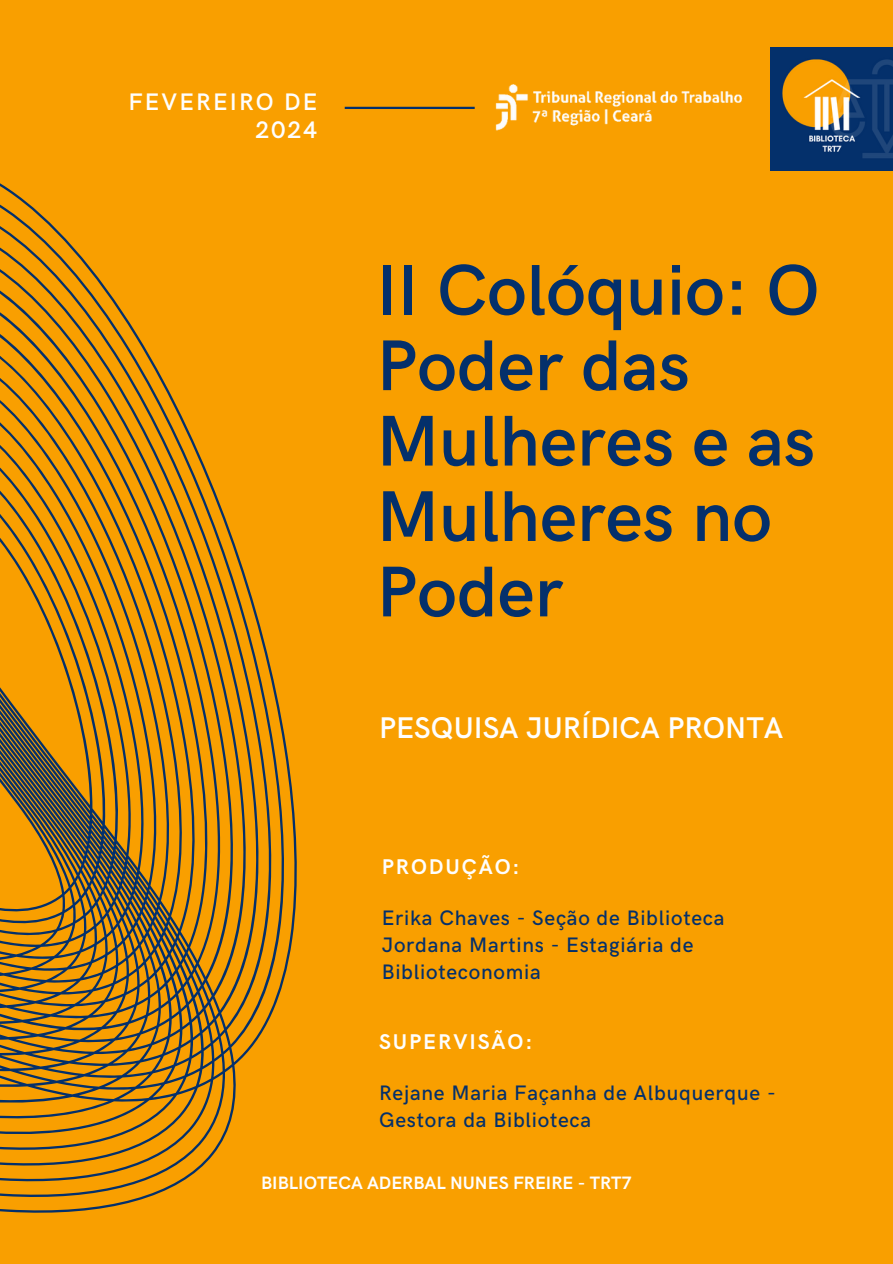
<style>
.page{position:relative;width:893px;height:1264px;background:#fff}
.page>*{position:absolute;margin:0;border:0;box-sizing:border-box;transform-origin:0 0}
.t1{font:600 72px/75.3px "HK Grotesk";color:#04306b}
.t2{font:600 30px "HK Grotesk";color:#fefefe}
.t3{font:600 24px/28.2px "HK Grotesk";letter-spacing:.09em;color:#fefefe;text-align:right}
.t4{font:700 21.3px "HK Grotesk";letter-spacing:.09em;color:#fefefe}
.t5{font:500 21px/27px "HK Grotesk";letter-spacing:.035em;color:#04306b}
.t6{font:700 18px "HK Grotesk";color:#fefefe}
</style>
<div class="page">
<div style="left:0;top:0;width:892px;height:1263px;background:#f99f00"></div>
<svg style="left:0;top:106px;width:464px;height:1107px"></svg>
<hr style="left:345px;top:107px;width:129px;height:2px;background:#04306b">
<img style="left:777px;top:48px;width:115px;height:122px">
<img style="left:464px;top:47px;width:313px;height:124px">
<p class="t3" style="left:128px;top:88px;width:190px">FEVEREIRO DE<br>2024</p>
<p class="t1" style="left:376px;top:255px;width:445px">II Colóquio: O<br>Poder das<br>Mulheres e as<br>Mulheres no<br>Poder</p>
<p class="t2" style="left:379px;top:710px;width:406px">PESQUISA JURÍDICA PRONTA</p>
<h1 class="t4" style="left:382px;top:855px;width:139px">PRODUÇÃO:</h1>
<h3 class="t5" style="left:382px;top:905px;width:344px">Erika Chaves - Seção de Biblioteca<br>Jordana Martins - Estagiária de<br>Biblioteconomia</h3>
<h2 class="t4" style="left:379px;top:1029px;width:155px">SUPERVISÃO:</h2>
<h4 class="t5" style="left:379px;top:1080px;width:398px">Rejane Maria Façanha de Albuquerque -<br>Gestora da Biblioteca</h4>
<h5 class="t6" style="left:261px;top:1172px;width:372px">BIBLIOTECA ADERBAL NUNES FREIRE - TRT7</h5>
</div>
